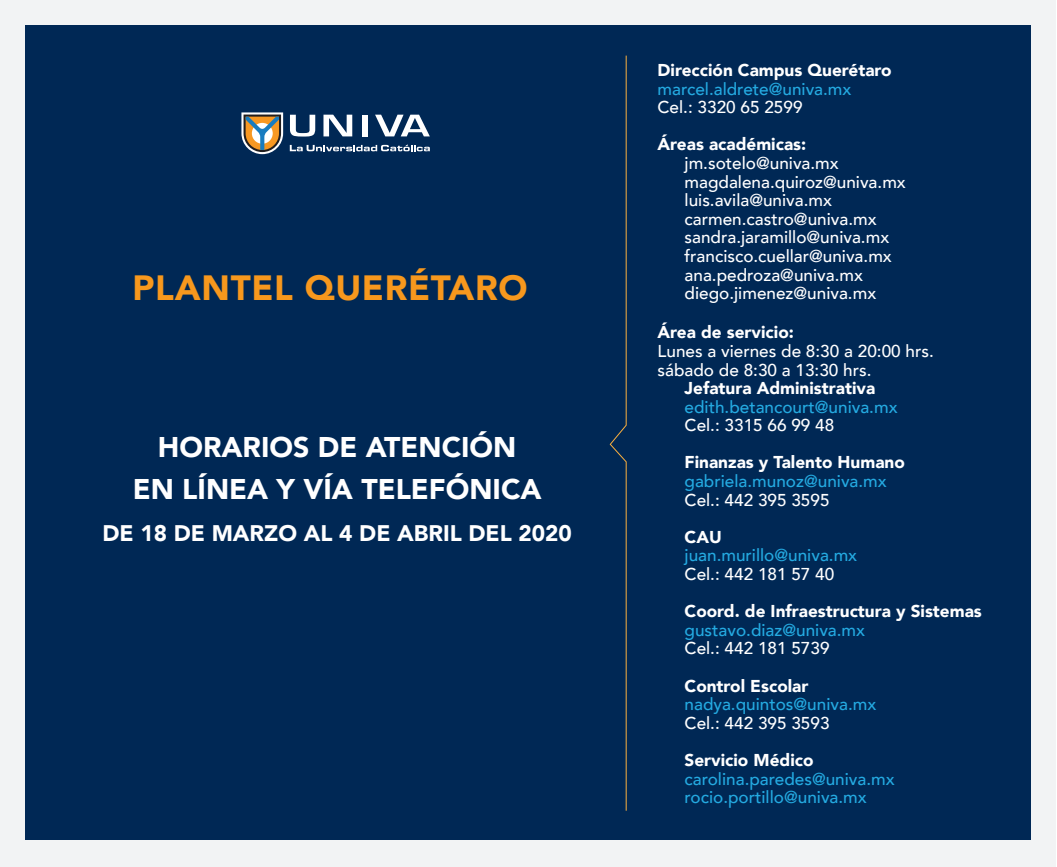
<style>
.page{position:relative;width:1057px;height:867px;background:#fff}
.page>*{position:absolute;margin:0;border:0;box-sizing:border-box;transform-origin:0 0}
.t1{font:900 35px "Avenir";letter-spacing:.02em;color:#f7981d}
.t2{font:900 28.4px/42.1px "Avenir";color:#fff;text-align:center}
.t3{font:900 22.5px "Avenir";color:#fff}
.t4{font:500 17.1px/18.6px "Avenir";color:#fff}
.t5{font:500 17.1px/18.6px "Avenir";color:#24aae1}
.t6{font:900 17.1px "Avenir";color:#fff}
</style>
<div class="page">
<div style="left:0;top:0;width:1056px;height:866px;background:#f2f3f4"></div>
<div style="left:26px;top:25px;width:1005px;height:814px;background:#002855"></div>
<svg style="left:290px;top:115px;width:25px;height:21px"></svg>
<svg style="left:375px;top:115px;width:55px;height:21px"></svg>
<svg style="left:323px;top:115px;width:29px;height:21px"></svg>
<div style="left:361px;top:115px;width:6px;height:21px;background:#fff"></div>
<svg style="left:290px;top:144px;width:140px;height:7px"></svg>
<svg style="left:241px;top:112px;width:42px;height:42px;background:#9a917d"></svg>
<svg style="left:609px;top:55px;width:18px;height:756px"></svg>
<h1 class="t1" style="left:132px;top:258px;width:396px">PLANTEL QUERÉTARO</h1>
<h2 class="t2" style="left:133px;top:425px;width:410px">HORARIOS DE ATENCIÓN<br>EN LÍNEA Y VÍA TELEFÓNICA</h2>
<h3 class="t3" style="left:102px;top:513px;width:471px">DE 18 DE MARZO AL 4 DE ABRIL DEL 2020</h3>
<p class="t6" style="left:657px;top:55px;width:236px">Dirección Campus Querétaro</p>
<p class="t5" style="left:657px;top:78px;width:195px">marcel.aldrete@univa.mx</p>
<p class="t4" style="left:657px;top:97px;width:146px">Cel.: 3320 65 2599</p>
<p class="t6" style="left:657px;top:130px;width:150px">Áreas académicas:</p>
<p class="t4" style="left:684px;top:153px;width:223px">jm.sotelo@univa.mx magdalena.quiroz@univa.mx luis.avila@univa.mx carmen.castro@univa.mx sandra.jaramillo@univa.mx francisco.cuellar@univa.mx ana.pedroza@univa.mx diego.jimenez@univa.mx</p>
<p class="t6" style="left:657px;top:317px;width:138px">Área de servicio:</p>
<p class="t4" style="left:657px;top:340px;width:278px">Lunes a viernes de 8:30 a 20:00 hrs. sábado de 8:30 a 13:30 hrs.</p>
<p class="t6" style="left:684px;top:373px;width:192px">Jefatura Administrativa</p>
<p class="t5" style="left:684px;top:396px;width:214px">edith.betancourt@univa.mx</p>
<p class="t4" style="left:684px;top:415px;width:151px">Cel.: 3315 66 99 48</p>
<p class="t6" style="left:684px;top:447px;width:222px">Finanzas y Talento Humano</p>
<p class="t5" style="left:684px;top:470px;width:204px">gabriela.munoz@univa.mx</p>
<p class="t4" style="left:684px;top:489px;width:146px">Cel.: 442 395 3595</p>
<p class="t6" style="left:684px;top:522px;width:39px">CAU</p>
<p class="t5" style="left:684px;top:545px;width:174px">juan.murillo@univa.mx</p>
<p class="t4" style="left:684px;top:563px;width:151px">Cel.: 442 181 57 40</p>
<p class="t6" style="left:684px;top:596px;width:299px">Coord. de Infraestructura y Sistemas</p>
<p class="t5" style="left:684px;top:619px;width:182px">gustavo.diaz@univa.mx</p>
<p class="t4" style="left:684px;top:638px;width:146px">Cel.: 442 181 5739</p>
<p class="t6" style="left:684px;top:670px;width:125px">Control Escolar</p>
<p class="t5" style="left:684px;top:693px;width:193px">nadya.quintos@univa.mx</p>
<p class="t4" style="left:684px;top:712px;width:146px">Cel.: 442 395 3593</p>
<p class="t6" style="left:684px;top:745px;width:130px">Servicio Médico</p>
<p class="t5" style="left:684px;top:768px;width:212px">carolina.paredes@univa.mx rocio.portillo@univa.mx</p>
</div>
